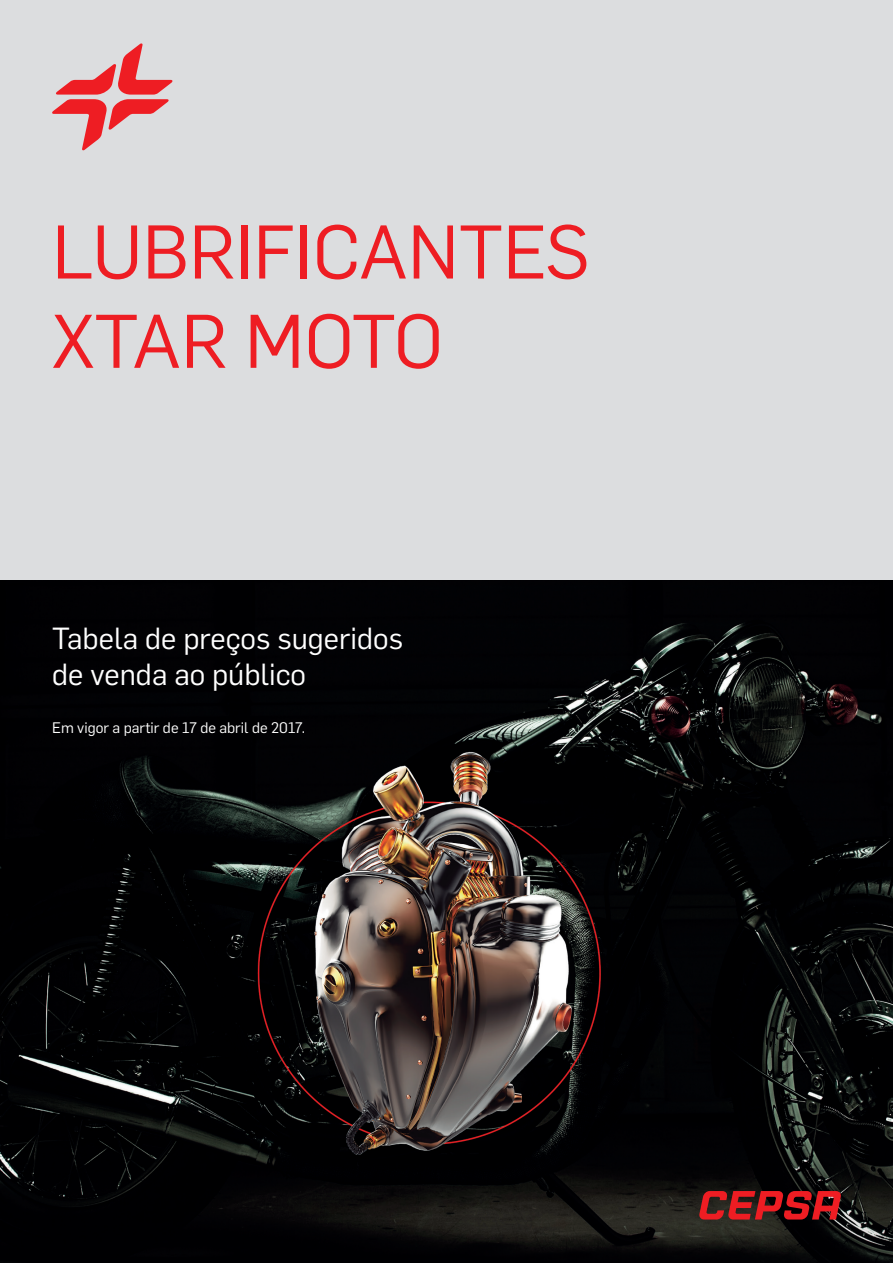
<style>
.page{position:relative;width:893px;height:1263px;background:#fff}
.page>*{position:absolute;margin:0;border:0;box-sizing:border-box;transform-origin:0 0}
.t1{font:74.4px "Flama";color:#ee1d23}
.t2{font:30px "Flama";color:#fff}
.t3{font:15px "Flama";color:#fff}
</style>
<div class="page">
<img style="left:0;top:579px;width:893px;height:684px">
<div style="left:0;top:0;width:893px;height:579px;background:#dcdddf"></div>
<svg style="left:699px;top:1191px;width:142px;height:28px"></svg>
<svg style="left:52px;top:43px;width:121px;height:108px"></svg>
<p class="t1" style="left:52px;top:196px;width:539px">LUBRIFICANTES</p>
<p class="t1" style="left:52px;top:285px;width:393px">XTAR MOTO</p>
<p class="t2" style="left:52px;top:616px;width:352px">Tabela de preços sugeridos</p>
<p class="t2" style="left:52px;top:652px;width:255px">de venda ao público</p>
<p class="t3" style="left:52px;top:716px;width:254px">Em vigor a partir de 17 de abril de 2017.</p>
</div>
